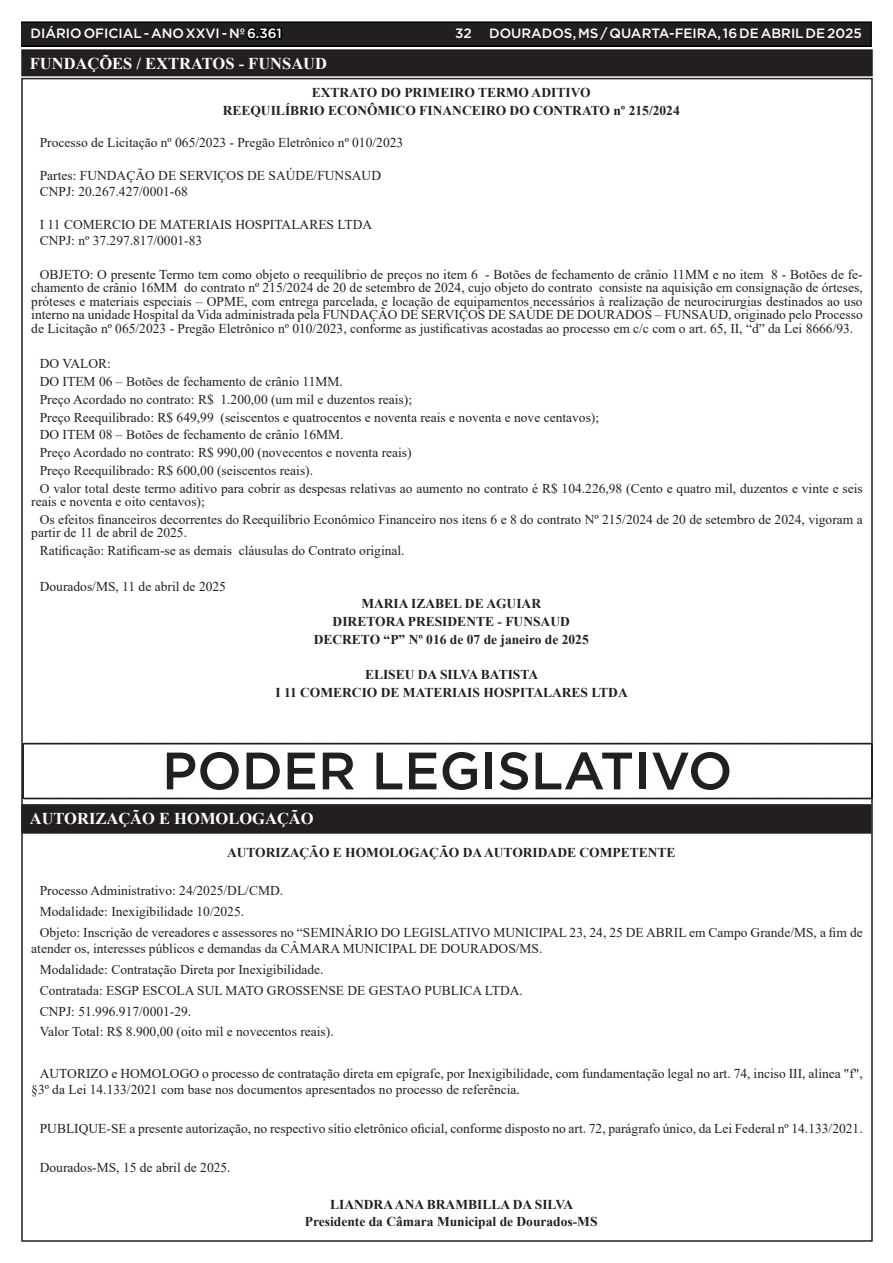
<style>
.page{position:relative;width:893px;height:1263px;background:#fff}
.page>*{position:absolute;margin:0;border:0;box-sizing:border-box;transform-origin:0 0}
.t1{font:500 52.5px "Gotham";color:#231f20}
.TEXTO{font:700 16.5px "Times New Roman";color:#fff}
.TEXTO-2{font:13.5px/13.5px "Times New Roman";color:#231f20}
.TEXTO-3{font:700 13.5px "Times New Roman";color:#231f20}
.t2{font:500 13.5px "Gotham";color:#fff}
.s1{color:#000}
</style>
<div class="page">
<div style="left:21px;top:22px;width:850px;height:24px;background:#231f20"></div>
<div style="left:21px;top:21px;width:851px;height:26px;border:2px solid #000"></div>
<div style="left:23px;top:806px;width:846px;height:25px;background:#231f20"></div>
<div style="left:21px;top:804px;width:850px;height:30px;border:4px solid #231f20"></div>
<div style="left:23px;top:51px;width:848px;height:23px;background:#231f20"></div>
<div style="left:21px;top:49px;width:852px;height:27px;border:4px solid #231f20"></div>
<svg style="left:22px;top:742px;width:851px;height:57px"></svg>
<p class="t2" style="left:31px;top:25px;width:253px">DIÁRIO OFICIAL - ANO XXVI - Nº <span class="s1">6.361</span></p>
<p class="t2" style="left:455px;top:25px;width:18px">32</p>
<p class="t2" style="left:489px;top:25px;width:374px">DOURADOS, MS / QUARTA-FEIRA, 16 DE ABRIL DE 2025</p>
<p class="TEXTO" style="left:30px;top:52px;width:299px">FUNDAÇÕES / EXTRATOS - FUNSAUD</p>
<p class="TEXTO-3" style="left:312px;top:83px;width:280px">EXTRATO DO PRIMEIRO TERMO ADITIVO</p>
<p class="TEXTO-3" style="left:223px;top:100px;width:459px">REEQUILÍBRIO ECONÔMICO FINANCEIRO DO CONTRATO nº 215/2024</p>
<p class="TEXTO-2" style="left:40px;top:136px;width:365px">Processo de Licitação nº 065/2023 - Pregão Eletrônico nº 010/2023</p>
<p class="TEXTO-2" style="left:40px;top:168px;width:343px">Partes: FUNDAÇÃO DE SERVIÇOS DE SAÚDE/FUNSAUD</p>
<p class="TEXTO-2" style="left:40px;top:184px;width:150px">CNPJ: 20.267.427/0001-68</p>
<p class="TEXTO-2" style="left:40px;top:217px;width:334px">I 11 COMERCIO DE MATERIAIS HOSPITALARES LTDA</p>
<p class="TEXTO-2" style="left:40px;top:233px;width:164px">CNPJ: nº 37.297.817/0001-83</p>
<p class="TEXTO-2" style="left:31px;top:267px;width:833px;text-align:justify;text-indent:9px">OBJETO: O presente Termo tem como objeto o reequilíbrio de preços no item 6 - Botões de fechamento de crânio 11MM e no item 8 - Botões de fe&shy;chamento de crânio 16MM do contrato nº 215/2024 de 20 de setembro de 2024, cujo objeto do contrato consiste na aquisição em consignação de órteses, próteses e materiais especiais – OPME, com entrega parcelada, e locação de equipamentos necessários à realização de neurocirurgias destinados ao uso interno na unidade Hospital da Vida administrada pela FUNDAÇÃO DE SERVIÇOS DE SAÚDE DE DOURADOS – FUNSAUD, originado pelo Processo de Licitação nº 065/2023 - Pregão Eletrônico nº 010/2023, conforme as justificativas acostadas ao processo em c/c com o art. 65, II, “d” da Lei 8666/93.</p>
<p class="TEXTO-2" style="left:40px;top:357px;width:73px">DO VALOR:</p>
<p class="TEXTO-2" style="left:40px;top:374px;width:305px">DO ITEM 06 – Botões de fechamento de crânio 11MM.</p>
<p class="TEXTO-2" style="left:40px;top:392px;width:374px">Preço Acordado no contrato: R$ 1.200,00 (um mil e duzentos reais);</p>
<p class="TEXTO-2" style="left:40px;top:410px;width:561px">Preço Reequilibrado: R$ 649,99 (seiscentos e quatrocentos e noventa reais e noventa e nove centavos);</p>
<p class="TEXTO-2" style="left:40px;top:428px;width:305px">DO ITEM 08 – Botões de fechamento de crânio 16MM.</p>
<p class="TEXTO-2" style="left:40px;top:445px;width:373px">Preço Acordado no contrato: R$ 990,00 (novecentos e noventa reais)</p>
<p class="TEXTO-2" style="left:40px;top:463px;width:275px">Preço Reequilibrado: R$ 600,00 (seiscentos reais).</p>
<p class="TEXTO-2" style="left:31px;top:481px;width:833px;text-indent:9px">O valor total deste termo aditivo para cobrir as despesas relativas ao aumento no contrato é R$ 104.226,98 (Cento e quatro mil, duzentos e vinte e seis reais e noventa e oito centavos);</p>
<p class="TEXTO-2" style="left:31px;top:512px;width:833px;text-indent:9px">Os efeitos financeiros decorrentes do Reequilíbrio Econômico Financeiro nos itens 6 e 8 do contrato Nº 215/2024 de 20 de setembro de 2024, vigoram a partir de 11 de abril de 2025.</p>
<p class="TEXTO-2" style="left:40px;top:543px;width:366px">Ratificação: Ratificam-se as demais cláusulas do Contrato original.</p>
<p class="TEXTO-2" style="left:40px;top:579px;width:188px">Dourados/MS, 11 de abril de 2025</p>
<p class="TEXTO-3" style="left:361px;top:594px;width:181px">MARIA IZABEL DE AGUIAR</p>
<p class="TEXTO-3" style="left:333px;top:612px;width:239px">DIRETORA PRESIDENTE - FUNSAUD</p>
<p class="TEXTO-3" style="left:314px;top:630px;width:277px">DECRETO “P” Nº 016 de 07 de janeiro de 2025</p>
<p class="TEXTO-3" style="left:365px;top:665px;width:175px">ELISEU DA SILVA BATISTA</p>
<p class="TEXTO-3" style="left:275px;top:683px;width:354px">I 11 COMERCIO DE MATERIAIS HOSPITALARES LTDA</p>
<p class="t1" style="left:162px;top:736px;width:572px">PODER LEGISLATIVO</p>
<p class="TEXTO" style="left:30px;top:807px;width:285px">AUTORIZAÇÃO E HOMOLOGAÇÃO</p>
<p class="TEXTO-3" style="left:227px;top:843px;width:450px">AUTORIZAÇÃO E HOMOLOGAÇÃO DA AUTORIDADE COMPETENTE</p>
<p class="TEXTO-2" style="left:40px;top:884px;width:245px">Processo Administrativo: 24/2025/DL/CMD.</p>
<p class="TEXTO-2" style="left:40px;top:904px;width:206px">Modalidade: Inexigibilidade 10/2025.</p>
<p class="TEXTO-2" style="left:31px;top:924px;width:833px;line-height:16.5px;text-indent:9px">Objeto: Inscrição de vereadores e assessores no “SEMINÁRIO DO LEGISLATIVO MUNICIPAL 23, 24, 25 DE ABRIL em Campo Grande/MS, a fim de atender os, interesses públicos e demandas da CÂMARA MUNICIPAL DE DOURADOS/MS.</p>
<p class="TEXTO-2" style="left:40px;top:962px;width:285px">Modalidade: Contratação Direta por Inexigibilidade.</p>
<p class="TEXTO-2" style="left:40px;top:983px;width:485px">Contratada: ESGP ESCOLA SUL MATO GROSSENSE DE GESTAO PUBLICA LTDA.</p>
<p class="TEXTO-2" style="left:40px;top:1004px;width:153px">CNPJ: 51.996.917/0001-29.</p>
<p class="TEXTO-2" style="left:40px;top:1025px;width:295px">Valor Total: R$ 8.900,00 (oito mil e novecentos reais).</p>
<p class="TEXTO-2" style="left:31px;top:1065px;width:833px;line-height:16.5px;text-indent:9px">AUTORIZO e HOMOLOGO o processo de contratação direta em epígrafe, por Inexigibilidade, com fundamentação legal no art. 74, inciso III, alínea "f", §3º da Lei 14.133/2021 com base nos documentos apresentados no processo de referência.</p>
<p class="TEXTO-2" style="left:40px;top:1121px;width:824px">PUBLIQUE-SE a presente autorização, no respectivo sítio eletrônico oficial, conforme disposto no art. 72, parágrafo único, da Lei Federal nº 14.133/2021.</p>
<p class="TEXTO-2" style="left:40px;top:1160px;width:192px">Dourados-MS, 15 de abril de 2025.</p>
<p class="TEXTO-3" style="left:330px;top:1194px;width:245px">LIANDRA ANA BRAMBILLA DA SILVA</p>
<p class="TEXTO-3" style="left:305px;top:1212px;width:294px">Presidente da Câmara Municipal de Dourados-MS</p>
</div>
